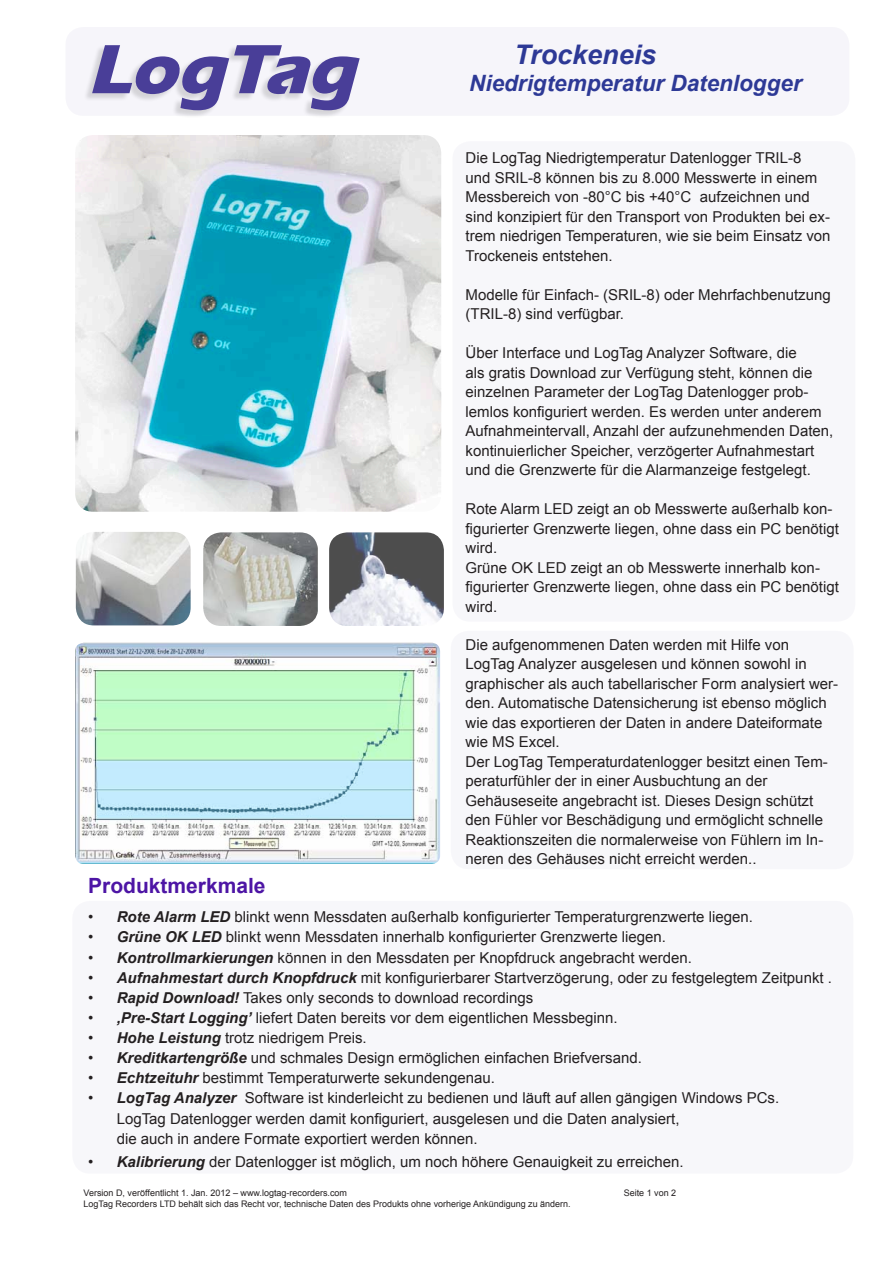
<style>
.page{position:relative;width:893px;height:1263px;background:#fff}
.page>*{position:absolute;margin:0;border:0;box-sizing:border-box;transform-origin:0 0}
.t1{font:italic 700 27px "Arial";color:#2d3996}
.t2{font:italic 700 22.5px "Arial";color:#2d3996}
.t3{font:700 21px "Arial";color:#4d15a5}
.t4{font:15px/19.5px "Arial";color:#231f20}
.t5{font:9px "Arial";color:#231f20}
.s1{font-weight:700;font-style:italic}
</style>
<div class="page">
<div style="left:72px;top:901px;width:781px;height:273px;background:#f7f7fa;border-radius:18px"></div>
<div style="left:65px;top:27px;width:784px;height:89px;background:#f6f5fa;border-radius:18px"></div>
<div style="left:83px;top:45px;width:277px;height:74px;background:#000;opacity:.14"></div>
<svg style="left:92px;top:45px;width:268px;height:65px"></svg>
<div style="left:452px;top:141px;width:403px;height:481px;background:#f7f7fa;border-radius:18px"></div>
<img style="left:75px;top:135px;width:366px;height:377px">
<img style="left:76px;top:532px;width:115px;height:93px">
<img style="left:203px;top:532px;width:115px;height:94px">
<img style="left:329px;top:532px;width:115px;height:94px">
<img style="left:75px;top:643px;width:365px;height:221px">
<div style="left:451px;top:631px;width:403px;height:238px;background:#f7f7fa;border-radius:18px"></div>
<h1 class="t1" style="left:514px;top:37px;width:144px">Trockeneis</h1>
<h2 class="t2" style="left:469px;top:69px;width:334px">Niedrigtemperatur Datenlogger</h2>
<p class="t4" style="left:466px;top:148px;width:366px">Die LogTag Niedrigtemperatur Datenlogger TRIL-8<br>und SRIL-8 können bis zu 8.000 Messwerte in einem Messbereich von -80°C bis +40°C aufzeichnen und sind konzipiert für den Transport von Produkten bei ex&shy;trem niedrigen Temperaturen, wie sie beim Einsatz von Trockeneis entstehen.</p>
<p class="t4" style="left:466px;top:285px;width:367px">Modelle für Einfach- (SRIL-8) oder Mehrfachbenutzung (TRIL-8) sind verfügbar.</p>
<p class="t4" style="left:466px;top:343px;width:369px">Über Interface und LogTag Analyzer Software, die<br>als gratis Download zur Verfügung steht, können die einzelnen Parameter der LogTag Datenlogger prob&shy;lemlos konfiguriert werden. Es werden unter anderem Aufnahmeintervall, Anzahl der aufzunehmenden Daten, kontinuierlicher Speicher, verzögerter Aufnahmestart und die Grenzwerte für die Alarmanzeige festgelegt.</p>
<p class="t4" style="left:466px;top:499px;width:375px">Rote Alarm LED zeigt an ob Messwerte außerhalb kon&shy;figurierter Grenzwerte liegen, ohne dass ein PC benötigt wird.<br>Grüne OK LED zeigt an ob Messwerte innerhalb kon&shy;figurierter Grenzwerte liegen, ohne dass ein PC benötigt wird.</p>
<p class="t4" style="left:466px;top:635px;width:374px">Die aufgenommenen Daten werden mit Hilfe von LogTag Analyzer ausgelesen und können sowohl in graphischer als auch tabellarischer Form analysiert wer&shy;den. Automatische Datensicherung ist ebenso möglich wie das exportieren der Daten in andere Dateiformate wie MS Excel.<br>Der LogTag Temperaturdatenlogger besitzt einen Tem&shy;peraturfühler der in einer Ausbuchtung an der Gehäuseseite angebracht ist. Dieses Design schützt den Fühler vor Beschädigung und ermöglicht schnelle Reaktionszeiten die normalerweise von Fühlern im In&shy;neren des Gehäuses nicht erreicht werden..</p>
<h3 class="t3" style="left:88px;top:872px;width:179px">Produktmerkmale</h3>
<p class="t4" style="left:88px;top:907px;width:666px">• <span class="s1">Rote Alarm LED</span> blinkt wenn Messdaten außerhalb konfigurierter Temperaturgrenzwerte liegen.</p>
<p class="t4" style="left:88px;top:927px;width:579px">• <span class="s1">Grüne OK LED</span> blinkt wenn Messdaten innerhalb konfigurierter Grenzwerte liegen.</p>
<p class="t4" style="left:88px;top:948px;width:605px">• <span class="s1">Kontrollmarkierungen</span> können in den Messdaten per Knopfdruck angebracht werden.</p>
<p class="t4" style="left:88px;top:968px;width:745px">• <span class="s1">Aufnahmestart durch Knopfdruck</span> mit konfigurierbarer Startverzögerung, oder zu festgelegtem Zeitpunkt .</p>
<p class="t4" style="left:88px;top:988px;width:447px">• <span class="s1">Rapid Download!</span> Takes only seconds to download recordings</p>
<p class="t4" style="left:88px;top:1008px;width:531px">• <span class="s1">‚Pre-Start Logging’</span> liefert Daten bereits vor dem eigentlichen Messbeginn.</p>
<p class="t4" style="left:88px;top:1028px;width:280px">• <span class="s1">Hohe Leistung</span> trotz niedrigem Preis.</p>
<p class="t4" style="left:88px;top:1048px;width:555px">• <span class="s1">Kreditkartengröße</span> und schmales Design ermöglichen einfachen Briefversand.</p>
<p class="t4" style="left:88px;top:1068px;width:408px">• <span class="s1">Echtzeituhr</span> bestimmt Temperaturwerte sekundengenau.</p>
<p class="t4" style="left:117px;top:1088px;width:664px;line-height:20.1px;text-indent:-28px">• <span class="s1">LogTag Analyzer</span> Software ist kinderleicht zu bedienen und läuft auf allen gängigen Windows PCs.<br>LogTag Datenlogger werden damit konfiguriert, ausgelesen und die Daten analysiert,<br>die auch in andere Formate exportiert werden können.</p>
<p class="t4" style="left:88px;top:1152px;width:597px">• <span class="s1">Kalibrierung</span> der Datenlogger ist möglich, um noch höhere Genauigkeit zu erreichen.</p>
<p class="t5" style="left:84px;top:1187px;width:265px">Version D, veröffentlicht 1. Jan. 2012 – www.logtag-recorders.com</p>
<p class="t5" style="left:624px;top:1187px;width:54px">Seite 1 von 2</p>
<p class="t5" style="left:84px;top:1198px;width:489px">LogTag Recorders LTD behält sich das Recht vor, technische Daten des Produkts ohne vorherige Ankündigung zu ändern.</p>
</div>
